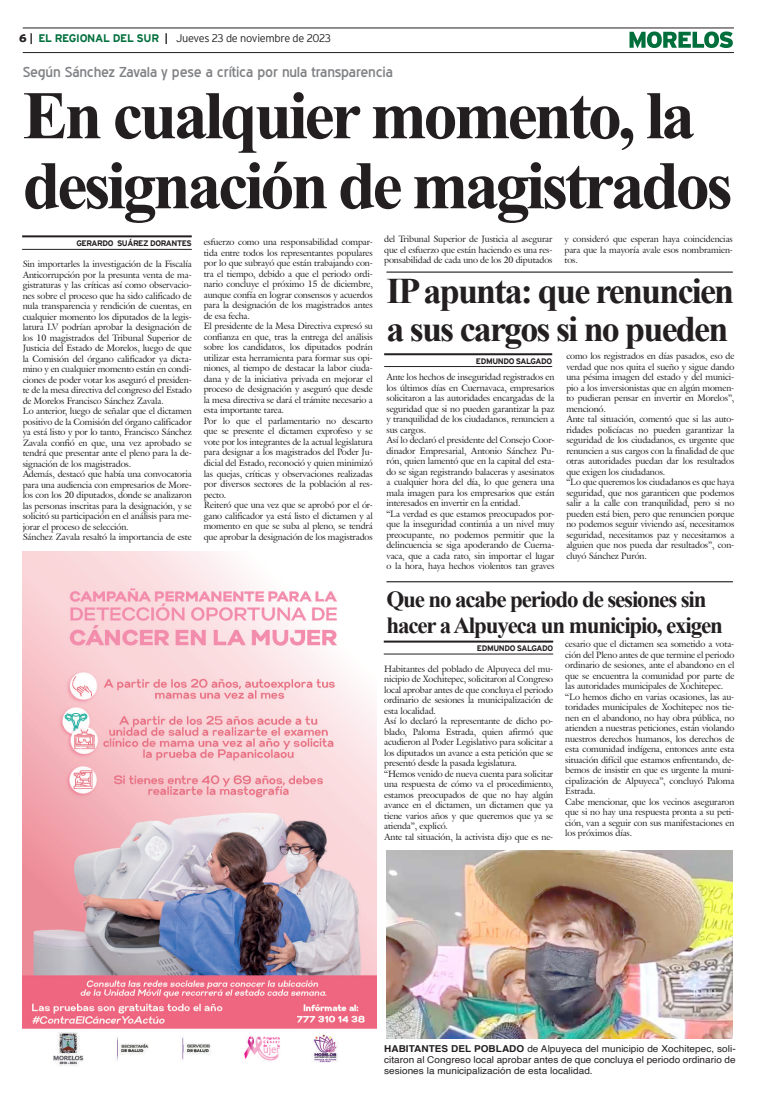
<style>
.page{position:relative;width:757px;height:1106px;background:#fff}
.page>*{position:absolute;margin:0;border:0;box-sizing:border-box;transform-origin:0 0}
.t1{font:700 68px/70px "Times New Roman";letter-spacing:-.05em;color:#231f20}
.t2{font:700 36px/38px "Times New Roman";letter-spacing:-.05em;color:#231f20}
.t3{font:700 23px/26px "Times New Roman";letter-spacing:-.05em;color:#231f20}
.t4{font:14px "Blue Highway";letter-spacing:-.015em;color:#808285;scale:1.05 1}
.t5{font:300 11px "Interstate";letter-spacing:-.025em;color:#231f20}
.t6{font:9.5px/11px "Helvetica";letter-spacing:.005em;color:#231f20;text-align:justify;scale:1.05 1}
.t7{font:9px/10.5px "Galliard IT Cby BT";letter-spacing:-.01em;color:#231f20}
.t8{font:700 8px "Interstate";letter-spacing:-.05em;color:#231f20}
.s1{font-weight:900}
.s2{font-weight:700}
.s3{font-weight:700;color:#006f3c}
</style>
<div class="page">
<hr style="left:23px;top:28px;width:711px;height:1px;background:#231f20">
<hr style="left:23px;top:52px;width:711px;height:1px;background:#231f20">
<svg style="left:629px;top:31px;width:104px;height:17px"></svg>
<img style="left:23px;top:551px;width:353px;height:515px">
<hr style="left:384px;top:640px;width:169px;height:2px;background:#231f20">
<hr style="left:384px;top:653px;width:169px;height:1px;background:#231f20">
<hr style="left:386px;top:581px;width:347px;height:1px;background:#000">
<hr style="left:384px;top:353px;width:168px;height:2px;background:#231f20">
<hr style="left:384px;top:366px;width:168px;height:1px;background:#231f20">
<hr style="left:386px;top:271px;width:347px;height:1px;background:#000">
<hr style="left:22px;top:235px;width:170px;height:2px;background:#231f20">
<hr style="left:22px;top:249px;width:170px;height:1px;background:#231f20">
<img style="left:386px;top:850px;width:347px;height:188px">
<p class="t5" style="left:19px;top:32px;width:313px"><span class="s1">6</span> <span class="s2">|</span> <span class="s3">EL REGIONAL DEL SUR</span> <span class="s2">|</span> Jueves 23 de noviembre de 2023</p>
<h3 class="t4" style="left:23px;top:63px;width:354px">Según Sánchez Zavala y pese a crítica por nula transparencia</h3>
<h1 class="t1" style="left:23px;top:78px;width:711px">En cualquier momento, la designación de magistrados</h1>
<p class="t8" style="left:76px;top:239px;width:117px">GERARDO SUÁREZ DORANTES</p>
<p class="t7" style="left:384px;top:234px;width:170px;text-align:justify">del Tribunal Superior de Justicia al asegurar que el esfuerzo que están haciendo es una res&shy;ponsabilidad de cada uno de los 20 diputados</p>
<p class="t7" style="left:564px;top:234px;width:170px;text-align:justify">y consideró que esperan haya coincidencias para que la mayoría avale esos nombramien&shy;tos.</p>
<p class="t7" style="left:204px;top:237px;width:171px">esfuerzo como una responsabilidad compar&shy;tida entre todos los representantes populares por lo que subrayó que están trabajando con&shy;tra el tiempo, debido a que el periodo ordi&shy;nario concluye el próximo 15 de diciembre, aunque confía en lograr consensos y acuerdos para la designación de los magistrados antes de esa fecha.<br>El presidente de la Mesa Directiva expresó su confianza en que, tras la entrega del análisis sobre los candidatos, los diputados podrán utilizar esta herramienta para formar sus opi&shy;niones, al tiempo de destacar la labor ciuda&shy;dana y de la iniciativa privada en mejorar el proceso de designación y aseguró que desde la mesa directiva se dará el trámite necesario a esta importante tarea.<br>Por lo que el parlamentario no descarto que se presente el dictamen exprofeso y se vote por los integrantes de la actual legislatura para designar a los magistrados del Poder Ju&shy;dicial del Estado, reconoció y quien minimizó las quejas, críticas y observaciones realizadas por diversos sectores de la población al res&shy;pecto.<br>Reiteró que una vez que se aprobó por el ór&shy;gano calificador ya está listo el dictamen y al momento en que se suba al pleno, se tendrá que aprobar la designación de los magistrados</p>
<p class="t7" style="left:23px;top:259px;width:171px">Sin importarles la investigación de la Fiscalía Anticorrupción por la presunta venta de ma&shy;gistraturas y las críticas así como observacio&shy;nes sobre el proceso que ha sido calificado de nula transparencia y rendición de cuentas, en cualquier momento los diputados de la legis&shy;latura LV podrían aprobar la designación de los 10 magistrados del Tribunal Superior de Justicia del Estado de Morelos, luego de que la Comisión del órgano calificador ya dicta&shy;mino y en cualquier momento están en condi&shy;ciones de poder votar los aseguró el presiden&shy;te de la mesa directiva del congreso del Estado de Morelos Francisco Sánchez Zavala.<br>Lo anterior, luego de señalar que el dictamen positivo de la Comisión del órgano calificador ya está listo y por lo tanto, Francisco Sánchez Zavala confió en que, una vez aprobado se tendrá que presentar ante el pleno para la de&shy;signación de los magistrados.<br>Además, destacó que había una convocatoria para una audiencia con empresarios de More&shy;los con los 20 diputados, donde se analizaron las personas inscritas para la designación, y se solicitó su participación en el análisis para me&shy;jorar el proceso de selección.<br>Sánchez Zavala resaltó la importancia de este</p>
<h2 class="t2" style="left:386px;top:270px;width:349px">IP apunta: que renuncien a sus cargos si no pueden</h2>
<p class="t8" style="left:476px;top:356px;width:78px">EDMUNDO SALGADO</p>
<p class="t7" style="left:566px;top:350px;width:169px">como los registrados en días pasados, eso de verdad que nos quita el sueño y sigue dando una pésima imagen del estado y del munici&shy;pio a los inversionistas que en algún momen&shy;to pudieran pensar en invertir en Morelos”, mencionó.<br>Ante tal situación, comentó que si las auto&shy;ridades policíacas no pueden garantizar la seguridad de los ciudadanos, es urgente que renuncien a sus cargos con la finalidad de que otras autoridades puedan dar los resultados que exigen los ciudadanos.<br>“Lo que queremos los ciudadanos es que haya seguridad, que nos garanticen que podemos salir a la calle con tranquilidad, pero si no pueden está bien, pero que renuncien porque no podemos seguir viviendo así, necesitamos seguridad, necesitamos paz y necesitamos a alguien que nos pueda dar resultados”, con&shy;cluyó Sánchez Purón.</p>
<p class="t7" style="left:386px;top:371px;width:169px">Ante los hechos de inseguridad registrados en los últimos días en Cuernavaca, empresarios solicitaron a las autoridades encargadas de la seguridad que si no pueden garantizar la paz y tranquilidad de los ciudadanos, renuncien a sus cargos.<br>Así lo declaró el presidente del Consejo Coor&shy;dinador Empresarial, Antonio Sánchez Pu&shy;rón, quien lamentó que en la capital del esta&shy;do se sigan registrando balaceras y asesinatos a cualquier hora del día, lo que genera una mala imagen para los empresarios que están interesados en invertir en la entidad.<br>“La verdad es que estamos preocupados por&shy;que la inseguridad continúa a un nivel muy preocupante, no podemos permitir que la delincuencia se siga apoderando de Cuerna&shy;vaca, que a cada rato, sin importar el lugar o la hora, haya hechos violentos tan graves</p>
<h3 class="t3" style="left:386px;top:585px;width:338px">Que no acabe periodo de sesiones sin hacer a Alpuyeca un municipio, exigen</h3>
<p class="t8" style="left:477px;top:643px;width:78px">EDMUNDO SALGADO</p>
<p class="t7" style="left:565px;top:638px;width:171px">cesario que el dictamen sea sometido a vota&shy;ción del Pleno antes de que termine el periodo ordinario de sesiones, ante el abandono en el que se encuentra la comunidad por parte de las autoridades municipales de Xochitepec. “Lo hemos dicho en varias ocasiones, las au&shy;toridades municipales de Xochitepec nos tie&shy;nen en el abandono, no hay obra pública, no atienden a nuestras peticiones, están violando nuestros derechos humanos, los derechos de esta comunidad indígena, entonces ante esta situación difícil que estamos enfrentando, de&shy;bemos de insistir en que es urgente la muni&shy;cipalización de Alpuyeca”, concluyó Paloma Estrada.<br>Cabe mencionar, que los vecinos aseguraron que si no hay una respuesta pronta a su peti&shy;ción, van a seguir con sus manifestaciones en los próximos días.</p>
<p class="t7" style="left:384px;top:663px;width:171px">Habitantes del poblado de Alpuyeca del mu&shy;nicipio de Xochitepec, solicitaron al Congreso local aprobar antes de que concluya el periodo ordinario de sesiones la municipalización de esta localidad.<br>Así lo declaró la representante de dicho po&shy;blado, Paloma Estrada, quien afirmó que acudieron al Poder Legislativo para solicitar a los diputados un avance a esta petición que se presentó desde la pasada legislatura.<br>“Hemos venido de nueva cuenta para solicitar una respuesta de cómo va el procedimiento, estamos preocupados de que no hay algún avance en el dictamen, un dictamen que ya tiene varios años y que queremos que ya se atienda”, explicó.<br>Ante tal situación, la activista dijo que es ne-</p>
<p class="t6" style="left:384px;top:1043px;width:336px"><span class="s2">HABITANTES DEL POBLADO</span> de Alpuyeca del municipio de Xochitepec, soli&shy;citaron al Congreso local aprobar antes de que concluya el periodo ordinario de sesiones la municipalización de esta localidad.</p>
</div>
